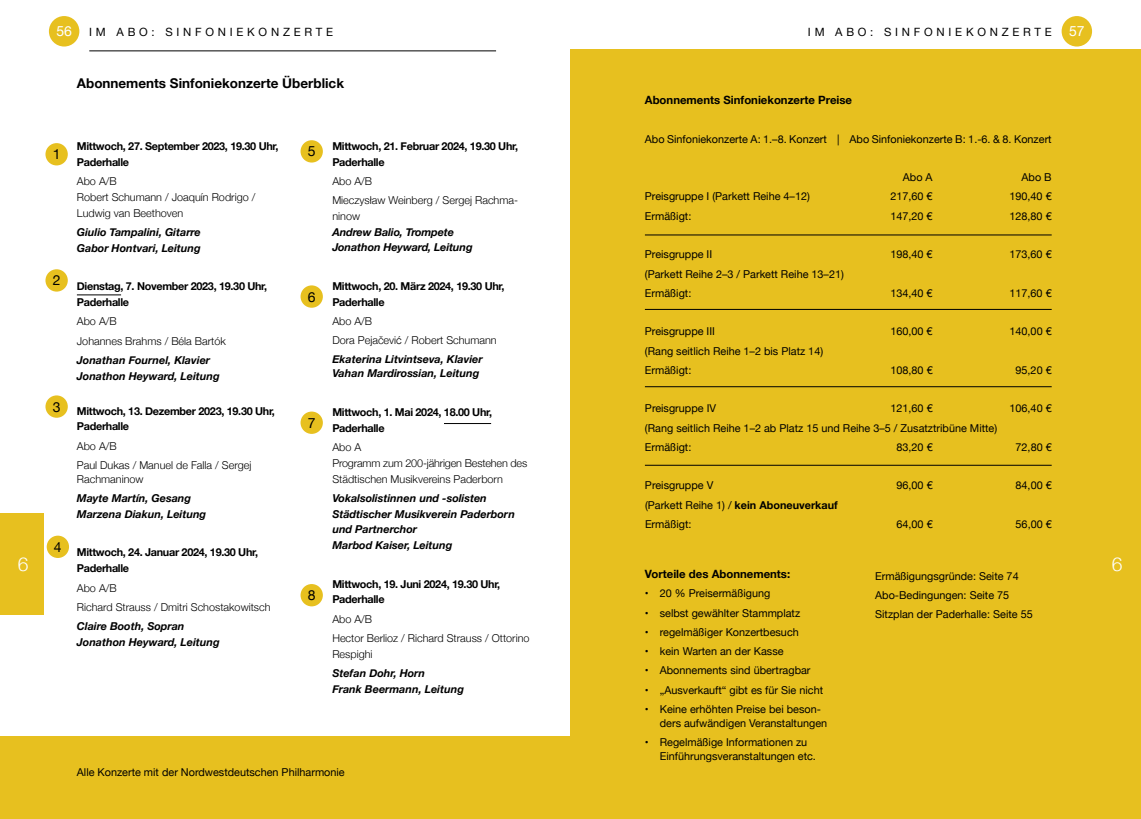
<style>
.page{position:relative;width:1141px;height:819px;background:#fff}
.page>*{position:absolute;margin:0;border:0;box-sizing:border-box;transform-origin:0 0}
.t1{font:300 19.25px "Helvetica Neue";color:#fff}
.t2{font:14px "Helvetica Neue";color:#000}
.t3{font:14px "Helvetica Neue";color:#fff}
.t4{font:700 13.47px "Helvetica Neue";color:#000}
.t5{font:700 11.38px "Helvetica Neue";color:#000}
.t6{font:11.38px "Helvetica Neue";letter-spacing:.33em;color:#000}
.t7{font:10.85px/19.2px "Helvetica Neue";color:#000}
.t8{font:italic 700 10.85px/15.8px "Helvetica Neue";color:#000}
.t9{font:300 10.85px/19.2px "Helvetica Neue";color:#000}
.t10{font:700 10.85px/15.8px "Helvetica Neue";letter-spacing:-.03em;color:#000}
.s1{font-weight:700}
</style>
<div class="page">
<hr style="left:89px;top:50px;width:407px;height:1px;background:#000">
<div style="left:49px;top:16px;width:30px;height:31px;background:#e7c01f;border-radius:50%"></div>
<div style="left:1062px;top:16px;width:30px;height:31px;background:#e7c01f;border-radius:50%"></div>
<div style="left:570px;top:50px;width:571px;height:769px;background:#e7c01f"></div>
<hr style="left:645px;top:234px;width:407px;height:1px;background:#000">
<hr style="left:645px;top:309px;width:407px;height:1px;background:#000">
<hr style="left:645px;top:386px;width:407px;height:1px;background:#000">
<hr style="left:645px;top:465px;width:407px;height:1px;background:#000">
<div style="left:0;top:736px;width:570px;height:83px;background:#e7c01f"></div>
<div style="left:45px;top:143px;width:23px;height:22px;background:#e7c01f;border-radius:50%"></div>
<div style="left:45px;top:269px;width:23px;height:22px;background:#e7c01f;border-radius:50%"></div>
<div style="left:45px;top:395px;width:23px;height:23px;background:#e7c01f;border-radius:50%"></div>
<div style="left:301px;top:140px;width:22px;height:22px;background:#e7c01f;border-radius:50%"></div>
<div style="left:301px;top:285px;width:22px;height:23px;background:#e7c01f;border-radius:50%"></div>
<div style="left:301px;top:411px;width:22px;height:23px;background:#e7c01f;border-radius:50%"></div>
<div style="left:47px;top:535px;width:22px;height:23px;background:#e7c01f;border-radius:50%"></div>
<div style="left:301px;top:584px;width:22px;height:22px;background:#e7c01f;border-radius:50%"></div>
<hr style="left:444px;top:423px;width:47px;height:1px;background:#000">
<hr style="left:77px;top:294px;width:44px;height:1px;background:#000">
<div style="left:0;top:513px;width:44px;height:102px;background:#e7c01f"></div>
<p class="t3" style="left:56px;top:21px;width:17px">56</p>
<p class="t3" style="left:1069px;top:21px;width:17px">57</p>
<p class="t6" style="left:89px;top:24px;width:245px">IM ABO: SINFONIEKONZERTE</p>
<p class="t6" style="left:808px;top:24px;width:245px">IM ABO: SINFONIEKONZERTE</p>
<p class="t4" style="left:77px;top:73px;width:269px">Abonnements Sinfoniekonzerte Überblick</p>
<p class="t5" style="left:645px;top:91px;width:209px">Abonnements Sinfoniekonzerte Preise</p>
<p class="t7" style="left:645px;top:130px;width:408px">Abo Sinfoniekonzerte A: 1.–8. Konzert | Abo Sinfoniekonzerte B: 1.-6. &amp; 8. Konzert</p>
<p class="t7" style="left:903px;top:168px;width:31px">Abo A</p>
<p class="t7" style="left:1022px;top:168px;width:32px">Abo B</p>
<p class="t7" style="left:645px;top:187px;width:166px">Preisgruppe I (Parkett Reihe 4–12)</p>
<p class="t7" style="left:890px;top:187px;width:44px">217,60 €</p>
<p class="t7" style="left:1009px;top:187px;width:44px">190,40 €</p>
<p class="t7" style="left:645px;top:207px;width:48px">Ermäßigt:</p>
<p class="t7" style="left:890px;top:207px;width:44px">147,20 €</p>
<p class="t7" style="left:1009px;top:207px;width:44px">128,80 €</p>
<p class="t7" style="left:645px;top:245px;width:69px">Preisgruppe II</p>
<p class="t7" style="left:890px;top:245px;width:44px">198,40 €</p>
<p class="t7" style="left:1009px;top:245px;width:44px">173,60 €</p>
<p class="t7" style="left:645px;top:264px;width:200px">(Parkett Reihe 2–3 / Parkett Reihe 13–21)<br>Ermäßigt:</p>
<p class="t10" style="left:332px;top:138px;width:187px">Mittwoch, 21. Februar 2024, 19.30 Uhr,<br>Paderhalle</p>
<p class="t9" style="left:332px;top:170px;width:187px">Abo A/B<br>Mieczysław Weinberg / Sergej Rachma-</p>
<p class="t9" style="left:332px;top:205px;width:29px">ninow</p>
<p class="t8" style="left:332px;top:224px;width:142px">Andrew Balio, Trompete<br>Jonathon Heyward, Leitung</p>
<p class="t10" style="left:332px;top:278px;width:174px">Mittwoch, 20. März 2024, 19.30 Uhr,<br>Paderhalle</p>
<p class="t9" style="left:332px;top:310px;width:166px">Abo A/B<br>Dora Pejačević / Robert Schumann</p>
<p class="t8" style="left:332px;top:353px;width:152px;line-height:14px">Ekaterina Litvintseva, Klavier<br>Vahan Mardirossian, Leitung</p>
<p class="t10" style="left:332px;top:404px;width:161px">Mittwoch, 1. Mai 2024, 18.00 Uhr,<br>Paderhalle</p>
<p class="t9" style="left:332px;top:438px;width:196px;line-height:15.8px">Abo A<br>Programm zum 200-jährigen Bestehen des<br>Städtischen Musikvereins Paderborn</p>
<p class="t8" style="left:332px;top:490px;width:184px">Vokalsolistinnen und -solisten<br>Städtischer Musikverein Paderborn und Partnerchor<br>Marbod Kaiser, Leitung</p>
<p class="t10" style="left:332px;top:576px;width:169px">Mittwoch, 19. Juni 2024, 19.30 Uhr,<br>Paderhalle</p>
<p class="t9" style="left:332px;top:608px;width:199px">Abo A/B<br>Hector Berlioz / Richard Strauss / Ottorino</p>
<p class="t9" style="left:332px;top:643px;width:42px">Respighi</p>
<p class="t8" style="left:332px;top:665px;width:133px">Stefan Dohr, Horn<br>Frank Beermann, Leitung</p>
<p class="t10" style="left:77px;top:139px;width:203px">Mittwoch, 27. September 2023, 19.30 Uhr,<br>Paderhalle</p>
<p class="t9" style="left:77px;top:173px;width:180px;line-height:15.8px">Abo A/B<br>Robert Schumann / Joaquín Rodrigo /<br>Ludwig van Beethoven</p>
<p class="t8" style="left:77px;top:224px;width:125px">Giulio Tampalini, Gitarre<br>Gabor Hontvari, Leitung</p>
<p class="t10" style="left:77px;top:279px;width:192px">Dienstag, 7. November 2023, 19.30 Uhr,<br>Paderhalle</p>
<p class="t9" style="left:77px;top:311px;width:150px">Abo A/B<br>Johannes Brahms / Béla Bartók</p>
<p class="t8" style="left:77px;top:352px;width:144px">Jonathan Fournel, Klavier<br>Jonathon Heyward, Leitung</p>
<p class="t10" style="left:77px;top:403px;width:200px">Mittwoch, 13. Dezember 2023, 19.30 Uhr,<br>Paderhalle</p>
<p class="t9" style="left:77px;top:435px;width:176px">Abo A/B<br>Paul Dukas / Manuel de Falla / Sergej</p>
<p class="t9" style="left:77px;top:468px;width:68px">Rachmaninow</p>
<p class="t8" style="left:77px;top:490px;width:131px">Mayte Martín, Gesang<br>Marzena Diakun, Leitung</p>
<p class="t10" style="left:77px;top:545px;width:183px">Mittwoch, 24. Januar 2024, 19.30 Uhr,<br>Paderhalle</p>
<p class="t9" style="left:77px;top:577px;width:195px">Abo A/B<br>Richard Strauss / Dmitri Schostakowitsch</p>
<p class="t8" style="left:77px;top:618px;width:144px">Claire Booth, Sopran<br>Jonathon Heyward, Leitung</p>
<p class="t2" style="left:308px;top:141px;width:9px">5</p>
<p class="t2" style="left:53px;top:144px;width:9px">1</p>
<p class="t2" style="left:53px;top:270px;width:9px">2</p>
<p class="t7" style="left:890px;top:284px;width:44px">134,40 €</p>
<p class="t7" style="left:1009px;top:284px;width:44px">117,60 €</p>
<p class="t2" style="left:308px;top:286px;width:9px">6</p>
<p class="t7" style="left:645px;top:322px;width:72px">Preisgruppe III</p>
<p class="t7" style="left:890px;top:322px;width:44px">160,00 €</p>
<p class="t7" style="left:1009px;top:322px;width:44px">140,00 €</p>
<p class="t7" style="left:645px;top:341px;width:180px">(Rang seitlich Reihe 1–2 bis Platz 14)<br>Ermäßigt:</p>
<p class="t7" style="left:890px;top:361px;width:44px">108,80 €</p>
<p class="t7" style="left:1016px;top:361px;width:38px">95,20 €</p>
<p class="t2" style="left:53px;top:396px;width:9px">3</p>
<p class="t7" style="left:645px;top:399px;width:73px">Preisgruppe IV</p>
<p class="t7" style="left:890px;top:399px;width:44px">121,60 €</p>
<p class="t7" style="left:1009px;top:399px;width:44px">106,40 €</p>
<p class="t7" style="left:645px;top:418px;width:354px">(Rang seitlich Reihe 1–2 ab Platz 15 und Reihe 3–5 / Zusatztribüne Mitte)<br>Ermäßigt:</p>
<p class="t2" style="left:308px;top:412px;width:9px">7</p>
<p class="t7" style="left:896px;top:438px;width:38px">83,20 €</p>
<p class="t7" style="left:1016px;top:438px;width:38px">72,80 €</p>
<p class="t7" style="left:645px;top:476px;width:70px">Preisgruppe V</p>
<p class="t7" style="left:896px;top:476px;width:38px">96,00 €</p>
<p class="t7" style="left:1016px;top:476px;width:38px">84,00 €</p>
<p class="t7" style="left:645px;top:495px;width:194px">(Parkett Reihe 1) / <span class="s1">kein Aboneuverkauf<br></span>Ermäßigt:</p>
<p class="t7" style="left:897px;top:515px;width:38px">64,00 €</p>
<p class="t7" style="left:1016px;top:515px;width:38px">56,00 €</p>
<p class="t2" style="left:54px;top:536px;width:9px">4</p>
<h1 class="t1" style="left:18px;top:548px;width:12px">6</h1>
<h1 class="t1" style="left:1112px;top:548px;width:12px">6</h1>
<p class="t5" style="left:645px;top:565px;width:147px">Vorteile des Abonnements:</p>
<p class="t7" style="left:645px;top:584px;width:127px">• 20 % Preisermäßigung</p>
<p class="t7" style="left:645px;top:603px;width:157px">• selbst gewählter Stammplatz</p>
<p class="t7" style="left:645px;top:623px;width:155px">• regelmäßiger Konzertbesuch</p>
<p class="t7" style="left:645px;top:642px;width:140px">• kein Warten an der Kasse</p>
<p class="t7" style="left:645px;top:661px;width:167px">• Abonnements sind übertragbar</p>
<p class="t7" style="left:645px;top:680px;width:180px">• „Ausverkauft“ gibt es für Sie nicht</p>
<p class="t7" style="left:660px;top:702px;width:169px;line-height:14px;text-indent:-15px">• Keine erhöhten Preise bei beson&shy;ders aufwändigen Veranstaltungen</p>
<p class="t7" style="left:660px;top:736px;width:158px;line-height:14px;text-indent:-15px">• Regelmäßige Informationen zu<br>Einführungsveranstaltungen etc.</p>
<p class="t7" style="left:875px;top:566px;width:159px">Ermäßigungsgründe: Seite 74<br>Abo-Bedingungen: Seite 75<br>Sitzplan der Paderhalle: Seite 55</p>
<p class="t2" style="left:308px;top:585px;width:9px">8</p>
<p class="t7" style="left:77px;top:762px;width:269px">Alle Konzerte mit der Nordwestdeutschen Philharmonie</p>
</div>
